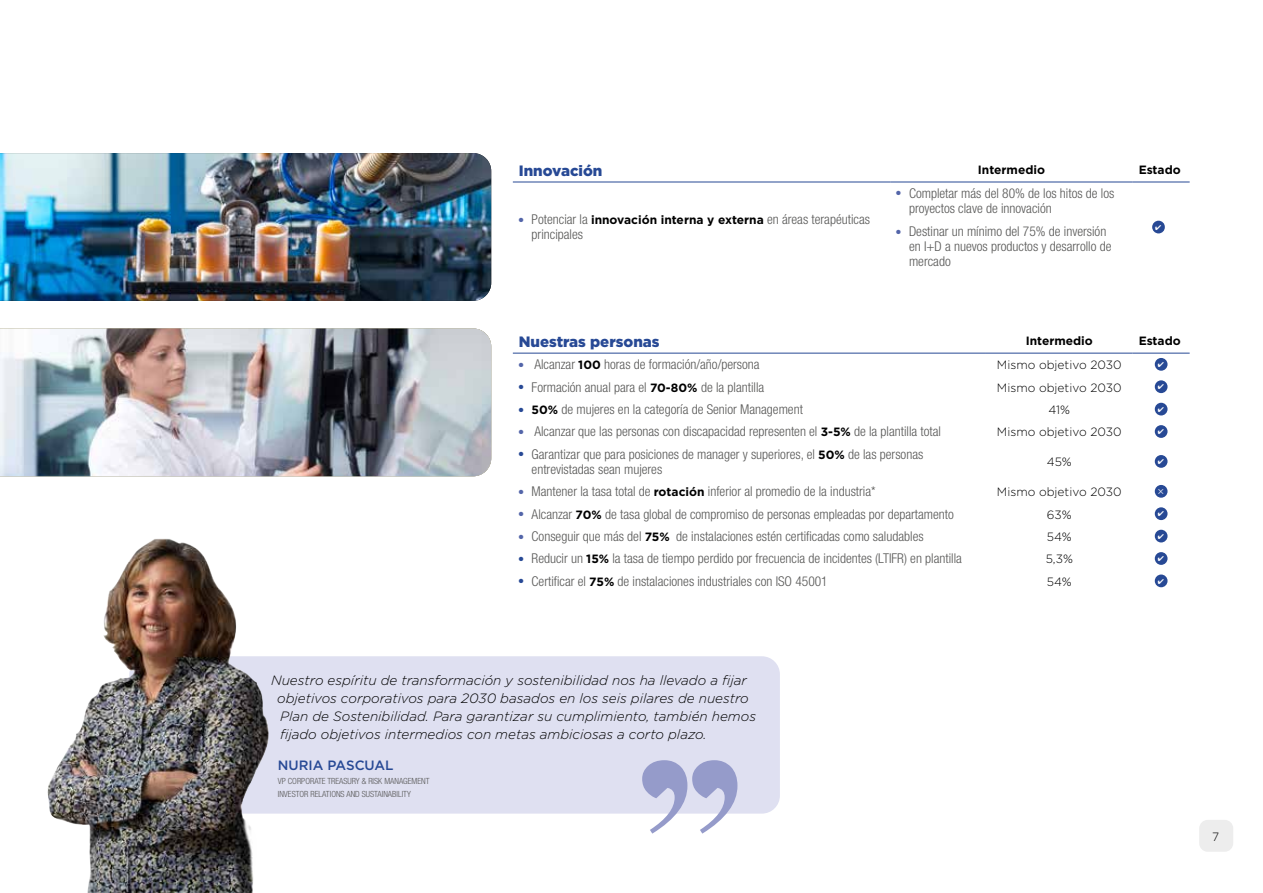
<style>
.page{position:relative;width:1263px;height:893px;background:#fff}
.page>*{position:absolute;margin:0;border:0;box-sizing:border-box;transform-origin:0 0}
.t1{font:266.1px "Abril Fatface";color:#959bca}
.t2{font:900 15px "Gotham";color:#274995}
.t3{font:300 condensed 13.5px/15px "Helvetica Neue LT Pro";color:#575756}
.t4{font:italic 300 13.5px/18px "Gotham";color:#000}
.t5{font:500 13.5px "Gotham";color:#274995}
.t6{font:300 12px "Gotham";color:#000}
.t7{font:700 12px "Gotham";color:#000}
.t8{font:300 condensed 8.55px/13.6px "Helvetica Neue LT Pro";color:#575756}
.s1{font-family:"Gotham";font-weight:700;font-stretch:normal;font-size:12px;color:#000}
</style>
<div class="page">
<div style="left:1199px;top:820px;width:34px;height:32px;background:#ededed;border-radius:9px"></div>
<img style="left:0;top:328px;width:491px;height:148px">
<img style="left:0;top:153px;width:491px;height:148px">
<div style="left:129px;top:656px;width:651px;height:158px;background:#dfe0f1;border-radius:18px"></div>
<hr style="left:513px;top:353px;width:473px;height:1px;background:#274995">
<hr style="left:986px;top:353px;width:147px;height:1px;background:#274995">
<hr style="left:513px;top:182px;width:377px;height:1px;background:#274995">
<hr style="left:890px;top:182px;width:243px;height:1px;background:#274995">
<hr style="left:1133px;top:182px;width:57px;height:1px;background:#274995">
<div style="left:1152px;top:221px;width:13px;height:12px;background:#274995;border-radius:50%"></div>
<img style="left:47px;top:538px;width:222px;height:355px">
<svg style="left:1133px;top:353px;width:57px;height:235px"></svg>
<svg style="left:1155px;top:225px;width:10px;height:9px"></svg>
<p class="t2" style="left:519px;top:160px;width:85px">Innovación</p>
<p class="t7" style="left:978px;top:161px;width:69px">Intermedio</p>
<p class="t7" style="left:1139px;top:161px;width:44px">Estado</p>
<p class="t3" style="left:532px;top:212px;width:340px;text-indent:-13px"><sup>●</sup> Potenciar la <span class="s1">innovación interna y externa</span> en áreas terapéuticas principales</p>
<p class="t3" style="left:909px;top:185px;width:207px;text-indent:-13px"><sup>●</sup> Completar más del 80% de los hitos de los proyectos clave de innovación</p>
<p class="t3" style="left:909px;top:224px;width:204px;text-indent:-13px"><sup>●</sup> Destinar un mínimo del 75% de inversión en I+D a nuevos productos y desarrollo de mercado</p>
<p class="t2" style="left:519px;top:331px;width:142px">Nuestras personas</p>
<p class="t7" style="left:1026px;top:332px;width:69px">Intermedio</p>
<p class="t7" style="left:1139px;top:332px;width:44px">Estado</p>
<p class="t3" style="left:519px;top:357px;width:242px"><sup>●</sup> Alcanzar <span class="s1">100</span> horas de formación/año/persona</p>
<p class="t6" style="left:997px;top:357px;width:126px">Mismo objetivo 2030</p>
<p class="t3" style="left:519px;top:379px;width:247px"><sup>●</sup> Formación anual para el <span class="s1">70-80%</span> de la plantilla</p>
<p class="t6" style="left:997px;top:380px;width:126px">Mismo objetivo 2030</p>
<p class="t3" style="left:519px;top:402px;width:286px"><sup>●</sup> <span class="s1">50%</span> de mujeres en la categoría de Senior Management</p>
<p class="t6" style="left:1048px;top:402px;width:23px">41%</p>
<p class="t3" style="left:519px;top:424px;width:424px"><sup>●</sup> Alcanzar que las personas con discapacidad representen el <span class="s1">3-5%</span> de la plantilla total</p>
<p class="t6" style="left:997px;top:424px;width:126px">Mismo objetivo 2030</p>
<p class="t3" style="left:532px;top:446px;width:393px;text-indent:-13px"><sup>●</sup> Garantizar que para posiciones de manager y superiores, el <span class="s1">50%</span> de las personas entrevistadas sean mujeres</p>
<p class="t6" style="left:1047px;top:454px;width:27px">45%</p>
<p class="t3" style="left:519px;top:484px;width:358px"><sup>●</sup> Mantener la tasa total de <span class="s1">rotación</span> inferior al promedio de la industria*</p>
<p class="t6" style="left:997px;top:484px;width:126px">Mismo objetivo 2030</p>
<p class="t3" style="left:519px;top:506px;width:437px"><sup>●</sup> Alcanzar <span class="s1">70%</span> de tasa global de compromiso de personas empleadas por departamento</p>
<p class="t6" style="left:1047px;top:507px;width:26px">63%</p>
<p class="t3" style="left:519px;top:529px;width:406px"><sup>●</sup> Conseguir que más del <span class="s1">75%</span> de instalaciones estén certificadas como saludables</p>
<p class="t6" style="left:1047px;top:529px;width:27px">54%</p>
<p class="t3" style="left:519px;top:551px;width:445px"><sup>●</sup> Reducir un <span class="s1">15%</span> la tasa de tiempo perdido por frecuencia de incidentes (LTIFR) en plantilla</p>
<p class="t6" style="left:1046px;top:551px;width:29px">5,3%</p>
<p class="t3" style="left:519px;top:573px;width:310px"><sup>●</sup> Certificar el <span class="s1">75%</span> de instalaciones industriales con ISO 45001</p>
<p class="t6" style="left:1047px;top:574px;width:27px">54%</p>
<p class="t4" style="left:271px;top:671px;width:477px">Nuestro espíritu de transformación y sostenibilidad nos ha llevado a fijar</p>
<p class="t4" style="left:277px;top:689px;width:480px">objetivos corporativos para 2030 basados en los seis pilares de nuestro<br>Plan de Sostenibilidad. Para garantizar su cumplimiento, también hemos fijado objetivos intermedios con metas ambiciosas a corto plazo.</p>
<p class="t5" style="left:278px;top:756px;width:117px">NURIA PASCUAL</p>
<p class="t8" style="left:278px;top:774px;width:153px">VP CORPORATE TREASURY &amp; RISK MANAGEMENT<br>INVESTOR RELATIONS AND SUSTAINABILITY</p>
<h1 class="t1" style="left:749px;top:914px;width:121px;rotate:-180deg">“</h1>
<p class="t6" style="left:1212px;top:829px;width:9px">7</p>
</div>
